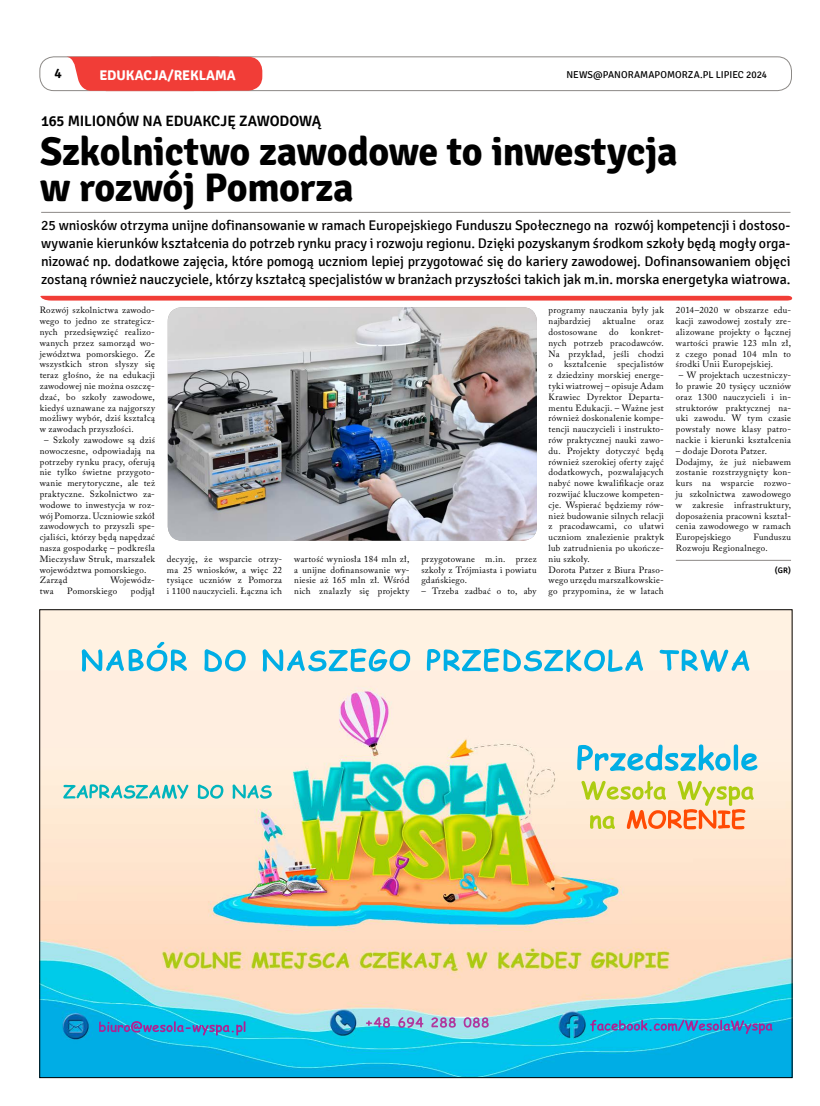
<style>
.page{position:relative;width:820px;height:1106px;background:#fff}
.page>*{position:absolute;margin:0;border:0;box-sizing:border-box;transform-origin:0 0}
.t1{font:700 40px/36px "Signika";letter-spacing:-.01em;color:#000}
.t2{font:600 15px "Signika";letter-spacing:-.015em;color:#000}
.t3{font:14px/18px "Signika";letter-spacing:-.01em;color:#000;text-align:justify}
.t4{font:700 14px "Signika";letter-spacing:.005em;color:#fff}
.t5{font:600 14px "Signika";color:#000}
.t6{font:10px "Signika";color:#000}
.t7{font:9px/10.8px "Adobe Caslon Pro";letter-spacing:.03em;color:#000;text-align:justify}
.t8{font:600 8px "Signika";color:#000}
</style>
<div class="page">
<div style="left:40px;top:57px;width:751px;height:34px;border:1px solid #8c8986;border-radius:14px"></div>
<svg style="left:67px;top:57px;width:195px;height:34px"></svg>
<hr style="left:41px;top:212px;width:749px;height:1px;background:#8c8986">
<hr style="left:40px;top:296px;width:751px;height:4px;background:#f13d37">
<hr style="left:675px;top:560px;width:115px;height:1px;background:#8c8986">
<img style="left:41px;top:611px;width:749px;height:465px">
<img style="left:168px;top:307px;width:368px;height:233px">
<h3 class="t5" style="left:54px;top:65px;width:9px">4</h3>
<h3 class="t4" style="left:99px;top:67px;width:138px">edukacja/reklama</h3>
<p class="t6" style="left:566px;top:69px;width:202px">NEWS@PANORAMAPOMORZA.PL LIPIEC 2024</p>
<h2 class="t2" style="left:41px;top:112px;width:61px">165 MI LIONÓW</h2>
<h2 class="t2" style="left:142px;top:112px;width:159px">NA EDUAKCJ Ę ZAWODOWĄ</h2>
<h1 class="t1" style="left:40px;top:134px;width:638px">Szkolnictwo zawodowe to inwestycja w rozwój Pomorza</h1>
<p class="t3" style="left:41px;top:216px;width:750px">25 wniosków otrzyma unijne dofinansowanie w ramach Europejskiego Funduszu Społecznego na rozwój kompetencji i dostoso&shy;wywanie kierunków kształcenia do potrzeb rynku pracy i rozwoju regionu. Dzięki pozyskanym środkom szkoły będą mogły orga&shy;nizować np. dodatkowe zajęcia, które pomogą uczniom lepiej przygotować się do kariery zawodowej. Dofinansowaniem objęci zostaną również nauczyciele, którzy kształcą specjalistów w branżach przyszłości takich jak m.in. morska energetyka wiatrowa.</p>
<p class="t7" style="left:40px;top:305px;width:117px">Rozwój szkolnictwa zawodo&shy;wego to jedno ze strategicz&shy;nych przedsięwzięć realizo&shy;wanych przez samorząd wo&shy;jewództwa pomorskiego. Ze wszystkich stron słyszy się teraz głośno, że na edukacji zawodowej nie można oszczę&shy;dzać, bo szkoły zawodowe, kiedyś uznawane za najgorszy możliwy wybór, dziś kształcą w zawodach przyszłości.</p>
<p class="t7" style="left:40px;top:434px;width:117px;text-align:left;text-indent:4px">– Szkoły zawodowe są dziś nowoczesne, odpowiadają na potrzeby rynku pracy, oferują nie tylko świetne przygoto&shy;wanie merytoryczne, ale też praktyczne. Szkolnictwo za&shy;wodowe to inwestycja w roz&shy;wój Pomorza. Uczniowie szkół zawodowych to przyszli spe&shy;cjaliści, którzy będą napędzać nasza gospodarkę – podkreśla<br>Mieczysław Struk, marszałek województwa pomorskiego.<br>Zarząd</p>
<p class="t7" style="left:110px;top:575px;width:46px">Wojewódz-</p>
<p class="t7" style="left:40px;top:585px;width:15px">twa</p>
<p class="t7" style="left:67px;top:585px;width:51px">Pomorskiego</p>
<p class="t7" style="left:131px;top:585px;width:26px">podjął</p>
<p class="t7" style="left:167px;top:553px;width:117px">decyzję, że wsparcie otrzy&shy;ma 25 wniosków, a więc 22 tysiące uczniów z Pomorza i 1100 nauczycieli. Łączna ich</p>
<p class="t7" style="left:294px;top:553px;width:117px">wartość wyniosła 184 mln zł, a unijne dofinansowanie wy&shy;niesie aż 165 mln zł. Wśród nich znalazły się projekty</p>
<p class="t7" style="left:421px;top:553px;width:117px">przygotowane m.in. przez szkoły z Trójmiasta i powiatu gdańskiego.</p>
<p class="t7" style="left:421px;top:585px;width:117px">– Trzeba zadbać o to, aby</p>
<p class="t7" style="left:548px;top:305px;width:117px">programy nauczania były jak najbardziej</p>
<p class="t7" style="left:602px;top:315px;width:35px">aktualne</p>
<p class="t7" style="left:647px;top:315px;width:18px">oraz</p>
<p class="t7" style="left:548px;top:326px;width:117px;text-align:left;text-indent:82px">konkret&shy;nych potrzeb pracodawców.<br>Na przykład, jeśli chodzi o kształcenie specjalistów z dziedziny morskiej energe&shy;tyki wiatrowej – opisuje Adam<br>Krawiec Dyrektor Departa&shy;mentu Edukacji. – Ważne jest również doskonalenie kompe&shy;tencji nauczycieli i instrukto&shy;rów praktycznej nauki zawo&shy;du. Projekty dotyczyć będą również szerokiej oferty zajęć dodatkowych, pozwalających nabyć nowe kwalifikacje oraz rozwijać kluczowe kompeten&shy;cje. Wspierać będziemy rów&shy;nież budowanie silnych relacji z pracodawcami, co ułatwi uczniom znalezienie praktyk lub zatrudnienia po ukończe&shy;niu szkoły.<br>Dorota Patzer z Biura Praso&shy;wego urzędu marszałkowskie&shy;go przypomina, że w latach</p>
<p class="t7" style="left:548px;top:326px;width:50px">dostosowane</p>
<p class="t7" style="left:609px;top:326px;width:11px">do</p>
<p class="t7" style="left:675px;top:305px;width:117px">2014–2020 w obszarze edu&shy;kacji zawodowej zostały zre&shy;alizowane projekty o łącznej wartości prawie 123 mln zł, z czego ponad 104 mln to środki Unii Europejskiej.</p>
<p class="t7" style="left:675px;top:369px;width:117px;text-align:center">– W projektach uczestniczy&shy;ło prawie 20 tysięcy uczniów oraz 1300 nauczycieli i in&shy;struktorów praktycznej na&shy;uki zawodu. W tym czasie powstały nowe klasy patro&shy;nackie i kierunki kształcenia</p>
<p class="t7" style="left:675px;top:445px;width:117px;text-align:left">– dodaje Dorota Patzer.<br>Dodajmy, że już niebawem zostanie rozstrzygnięty kon&shy;kurs na wsparcie rozwo&shy;ju szkolnictwa zawodowego w zakresie infrastruktury, doposażenia pracowni kształ&shy;cenia zawodowego w ramach<br>Europejskiego</p>
<p class="t7" style="left:675px;top:531px;width:117px;text-indent:77px">Funduszu<br>Rozwoju Regionalnego.</p>
<p class="t8" style="left:774px;top:565px;width:18px">(GR)</p>
</div>
